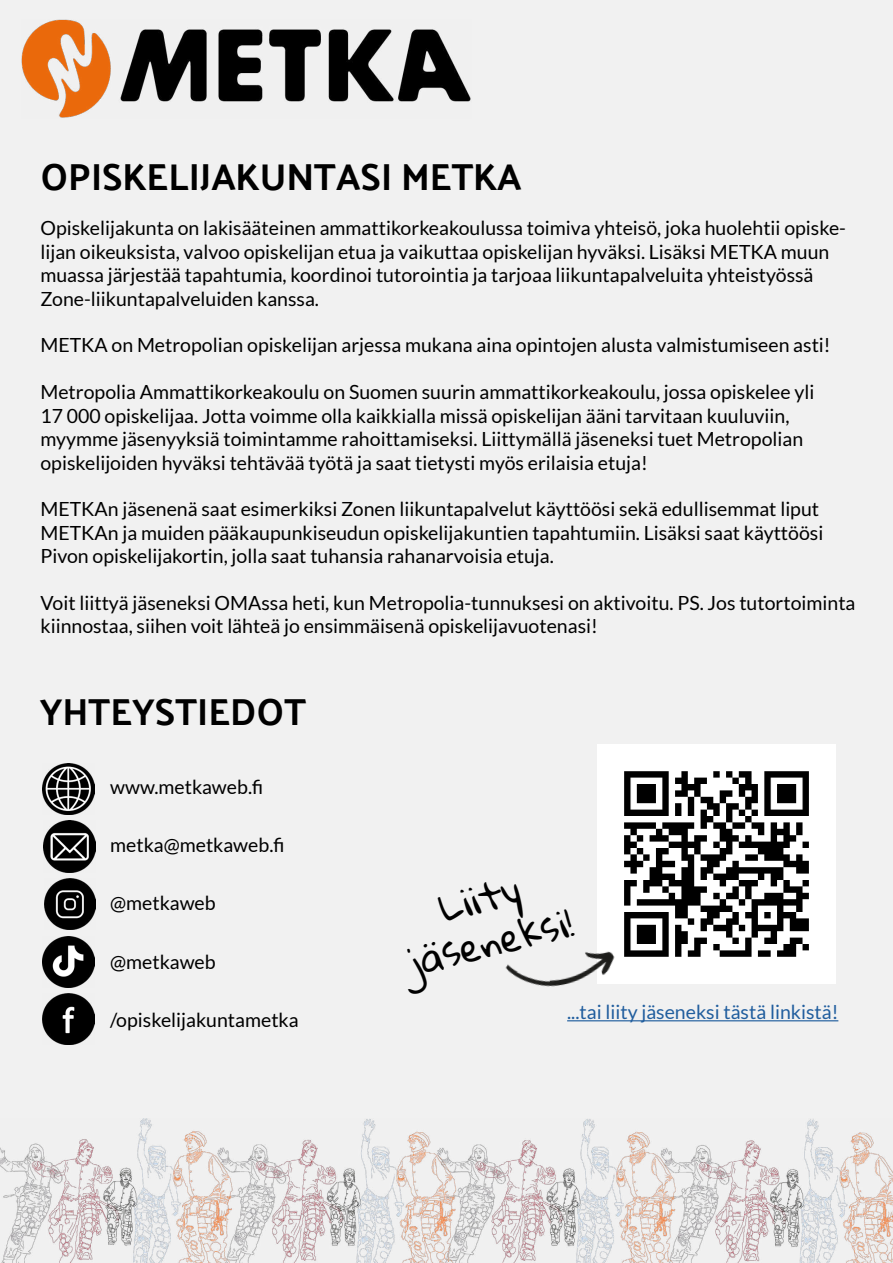
<style>
.page{position:relative;width:893px;height:1263px;background:#f1f1f1}
.page>*{position:absolute;margin:0;border:0;box-sizing:border-box;transform-origin:0 0}
.Otsikko1{font:37.5px "Palanquin Dark";color:#000}
.Leipäteksti3{font:37.5px "Gloria Hallelujah";color:#000}
.Leipäteksti{font:19.5px/23.4px "Lato";color:#000}
.Leipäteksti-2{font:19.5px "Lato";color:#215e9e}
</style>
<div class="page">
<img style="left:0;top:1118px;width:893px;height:145px">
<img style="left:21px;top:19px;width:450px;height:99px">
<img style="left:598px;top:745px;width:238px;height:238px">
<img style="left:505px;top:904px;width:135px;height:118px">
<hr style="left:567px;top:1020px;width:271px;height:1px;background:#215e9e">
<img style="left:43px;top:993px;width:51px;height:52px">
<img style="left:44px;top:879px;width:51px;height:51px">
<img style="left:44px;top:821px;width:51px;height:52px">
<img style="left:43px;top:763px;width:51px;height:52px">
<img style="left:43px;top:936px;width:51px;height:51px">
<h1 class="Otsikko1" style="left:40px;top:156px;width:483px">OPISKELIJAKUNTASI METKA</h1>
<p class="Leipäteksti" style="left:40px;top:217px;width:807px">Opiskelijakunta on lakisääteinen ammattikorkeakoulussa toimiva yhteisö, joka huolehtii opiske&shy;lijan oikeuksista, valvoo opiskelijan etua ja vaikuttaa opiskelijan hyväksi. Lisäksi METKA muun muassa järjestää tapahtumia, koordinoi tutorointia ja tarjoaa liikuntapalveluita yhteistyössä Zone-liikuntapalveluiden kanssa.</p>
<p class="Leipäteksti" style="left:40px;top:334px;width:792px">METKA on Metropolian opiskelijan arjessa mukana aina opintojen alusta valmistumiseen asti!</p>
<p class="Leipäteksti" style="left:40px;top:380px;width:775px">Metropolia Ammattikorkeakoulu on Suomen suurin ammattikorkeakoulu, jossa opiskelee yli</p>
<p class="Leipäteksti" style="left:40px;top:404px;width:750px">17 000 opiskelijaa. Jotta voimme olla kaikkialla missä opiskelijan ääni tarvitaan kuuluviin,</p>
<p class="Leipäteksti" style="left:40px;top:427px;width:764px">myymme jäsenyyksiä toimintamme rahoittamiseksi. Liittymällä jäseneksi tuet Metropolian</p>
<p class="Leipäteksti" style="left:40px;top:451px;width:609px">opiskelijoiden hyväksi tehtävää työtä ja saat tietysti myös erilaisia etuja!</p>
<p class="Leipäteksti" style="left:40px;top:497px;width:784px">METKAn jäsenenä saat esimerkiksi Zonen liikuntapalvelut käyttöösi sekä edullisemmat liput<br>METKAn ja muiden pääkaupunkiseudun opiskelijakuntien tapahtumiin. Lisäksi saat käyttöösi<br>Pivon opiskelijakortin, jolla saat tuhansia rahanarvoisia etuja.</p>
<p class="Leipäteksti" style="left:40px;top:591px;width:817px">Voit liittyä jäseneksi OMAssa heti, kun Metropolia-tunnuksesi on aktivoitu. PS. Jos tutortoiminta kiinnostaa, siihen voit lähteä jo ensimmäisenä opiskelijavuotenasi!</p>
<h1 class="Otsikko1" style="left:40px;top:690px;width:268px">YHTEYSTIEDOT</h1>
<p class="Leipäteksti" style="left:110px;top:775px;width:155px">www.metkaweb.fi</p>
<p class="Leipäteksti" style="left:110px;top:833px;width:176px">metka@metkaweb.fi</p>
<p class="Leipäteksti" style="left:110px;top:891px;width:107px">@metkaweb</p>
<p class="Leipäteksti" style="left:110px;top:950px;width:107px">@metkaweb</p>
<p class="Leipäteksti" style="left:110px;top:1008px;width:190px">/opiskelijakuntametka</p>
<p class="Leipäteksti3" style="left:435px;top:888px;width:83px;rotate:-14deg">Liity</p>
<p class="Leipäteksti3" style="left:405px;top:942px;width:169px;rotate:-14deg">jäseneksi!</p>
<p class="Leipäteksti-2" style="left:567px;top:1001px;width:273px">...tai liity jäseneksi tästä linkistä!</p>
</div>
